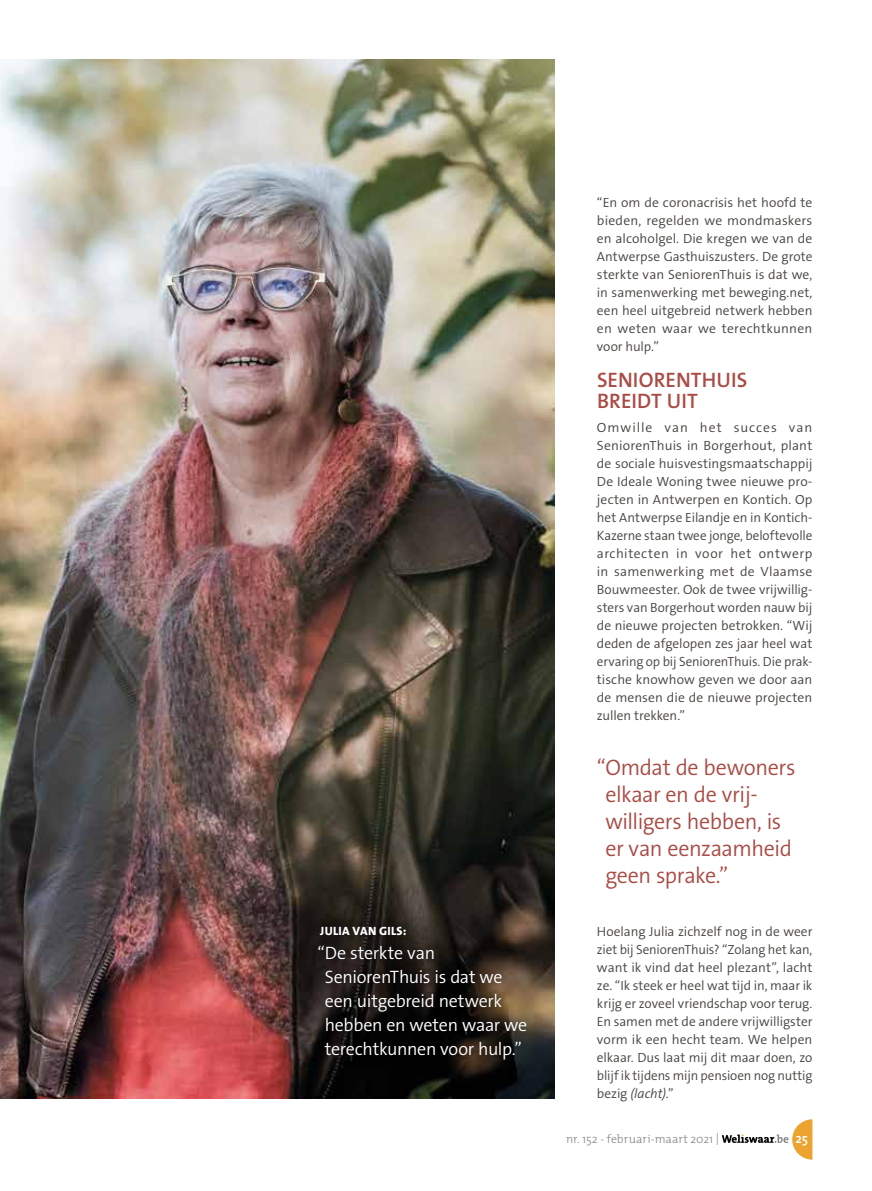
<style>
.page{position:relative;width:872px;height:1191px;background:#fff}
.page>*{position:absolute;margin:0;border:0;box-sizing:border-box;transform-origin:0 0}
.t1{font:300 22.5px/27px "The Sans B W4";letter-spacing:-.02em;color:#aa4b45}
.t2{font:600 21px/21px "The Sans B W6";letter-spacing:.005em;color:#aa4b45}
.t3{font:300 18px/24px "The Sans B W4";letter-spacing:-.015em;color:#fff}
.t4{font:600 13.5px "The Mix";color:#fff}
.t5{font:300 13.35px/18px "The Sans B W4";color:#47433f;text-align:justify}
.t6{font:300 12px "The Mix";letter-spacing:.005em;color:#868483}
.t7{font:800 12px "The Sans B W8";letter-spacing:.03em;color:#fff}
.s1{font-style:italic}
</style>
<div class="page">
<img style="left:0;top:60px;width:554px;height:1038px">
<div style="left:309px;top:918px;width:226px;height:150px;background:#000;opacity:.75"></div>
<svg style="left:722px;top:1119px;width:90px;height:40px"></svg>
<p class="t7" style="left:320px;top:923px;width:88px">JULIA VAN GILS:</p>
<h3 class="t3" style="left:325px;top:941px;width:204px;text-indent:-7px">“De sterkte van<br>SeniorenThuis is dat we een uitgebreid netwerk hebben en weten waar we terechtkunnen voor hulp.”</h3>
<p class="t5" style="left:597px;top:193px;width:217px">“En om de coronacrisis het hoofd te bieden, regelden we mondmaskers en alcoholgel. Die kregen we van de Antwerpse Gasthuiszusters. De grote sterkte van SeniorenThuis is dat we, in samenwerking met beweging.net, een heel uitgebreid netwerk hebben en weten waar we terechtkunnen voor hulp.”</p>
<h2 class="t2" style="left:597px;top:369px;width:152px">SENIORENTHUIS<br>BREIDT UIT</h2>
<p class="t5" style="left:597px;top:418px;width:217px">Omwille van het succes van SeniorenThuis in Borgerhout, plant de sociale huisvestingsmaatschappij De Ideale Woning twee nieuwe pro&shy;jecten in Antwerpen en Kontich. Op het Antwerpse Eilandje en in Kontich-Kazerne staan twee jonge, beloftevolle architecten in voor het ontwerp in samenwerking met de Vlaamse Bouwmeester. Ook de twee vrijwillig&shy;sters van Borgerhout worden nauw bij de nieuwe projecten betrokken. “Wij deden de afgelopen zes jaar heel wat ervaring op bij SeniorenThuis. Die prak&shy;tische knowhow geven we door aan de mensen die de nieuwe projecten zullen trekken.”</p>
<h1 class="t1" style="left:605px;top:753px;width:192px;text-indent:-8px">“Omdat de bewoners elkaar en de vrij&shy;willigers hebben, is er van eenzaamheid geen sprake.”</h1>
<p class="t5" style="left:597px;top:922px;width:217px">Hoelang Julia zichzelf nog in de weer ziet bij SeniorenThuis? “Zolang het kan, want ik vind dat heel plezant”, lacht ze. “Ik steek er heel wat tijd in, maar ik krijg er zoveel vriendschap voor terug.<br>En samen met de andere vrijwilligster vorm ik een hecht team. We helpen elkaar. Dus laat mij dit maar doen, zo blijf ik tijdens mijn pensioen nog nuttig bezig <span class="s1">(lacht)</span>.”</p>
<p class="t6" style="left:566px;top:1129px;width:155px">nr. 152 - februari-maart 2021 |</p>
<p class="t4" style="left:795px;top:1127px;width:14px">25</p>
</div>
